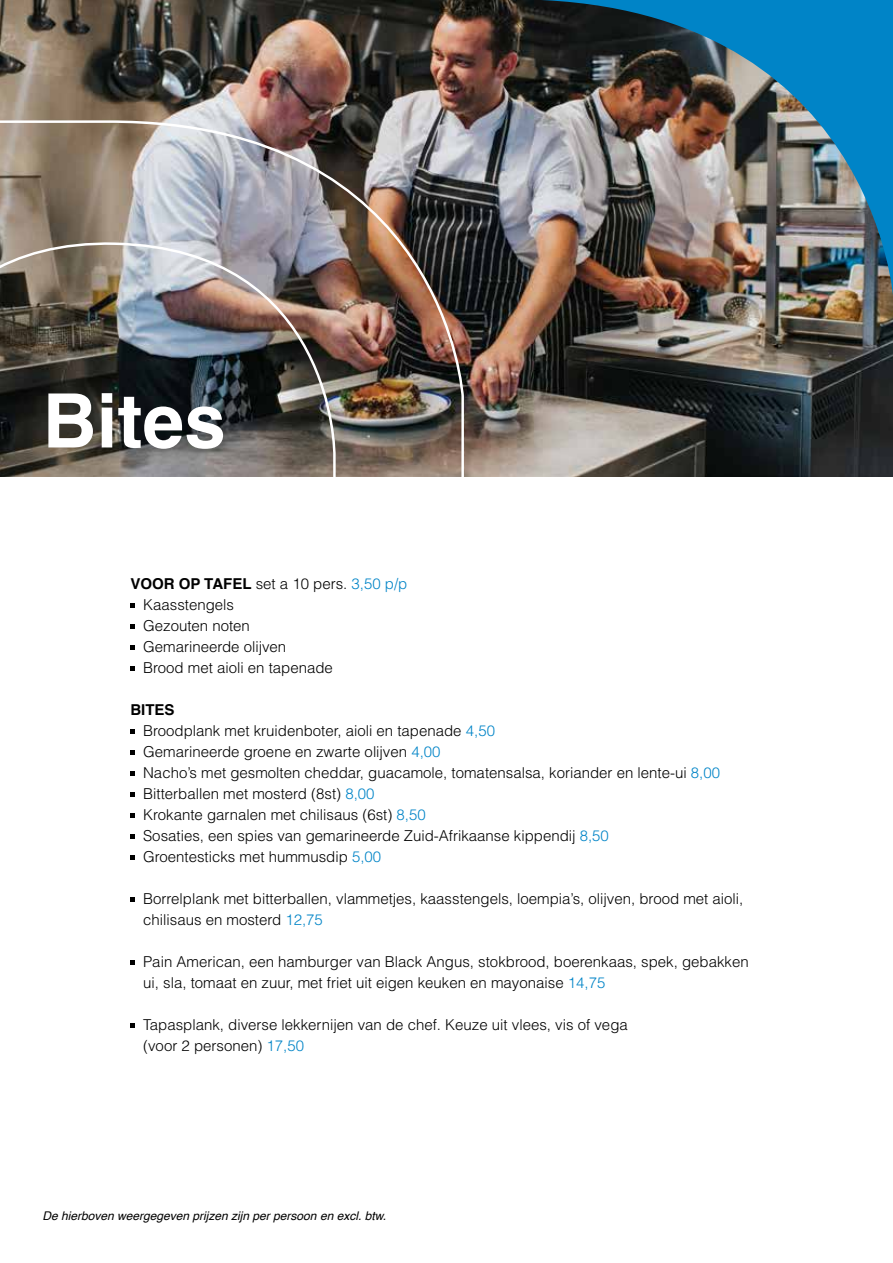
<style>
.page{position:relative;width:893px;height:1263px;background:#fff}
.page>*{position:absolute;margin:0;border:0;box-sizing:border-box;transform-origin:0 0}
.t1{font:700 75px "Helvetica";color:#fff}
.t2{font:300 15px/21px "Helvetica";color:#000}
.t3{font:italic 12px "Helvetica";color:#000}
.s1{font-weight:700}
.s2{color:#0084c7}
</style>
<div class="page">
<img style="left:0;top:0;width:893px;height:476px">
<img style="left:0;top:119px;width:465px;height:357px">
<img style="left:511px;top:0;width:382px;height:310px">
<svg style="left:130px;top:603px;width:5px;height:4px"></svg>
<svg style="left:130px;top:624px;width:5px;height:4px"></svg>
<svg style="left:130px;top:645px;width:5px;height:4px"></svg>
<svg style="left:130px;top:666px;width:5px;height:4px"></svg>
<svg style="left:130px;top:729px;width:5px;height:4px"></svg>
<svg style="left:130px;top:750px;width:5px;height:4px"></svg>
<svg style="left:130px;top:771px;width:5px;height:4px"></svg>
<svg style="left:130px;top:792px;width:5px;height:4px"></svg>
<svg style="left:130px;top:813px;width:5px;height:4px"></svg>
<svg style="left:130px;top:834px;width:5px;height:4px"></svg>
<svg style="left:130px;top:855px;width:5px;height:4px"></svg>
<svg style="left:130px;top:897px;width:5px;height:4px"></svg>
<svg style="left:130px;top:960px;width:5px;height:4px"></svg>
<svg style="left:130px;top:1023px;width:5px;height:4px"></svg>
<h1 class="t1" style="left:43px;top:390px;width:185px">Bites</h1>
<p class="t2" style="left:143px;top:573px;width:266px;text-indent:-13px"><span class="s1">VOOR OP TAFEL</span> set a 10 pers. <span class="s2">3,50 p/p<br></span>Kaasstengels<br>Gezouten noten<br>Gemarineerde olijven<br>Brood met aioli en tapenade</p>
<p class="t2" style="left:143px;top:699px;width:578px;text-indent:-13px"><span class="s1">BITES<br></span>Broodplank met kruidenboter, aioli en tapenade <span class="s2">4,50<br></span>Gemarineerde groene en zwarte olijven <span class="s2">4,00<br></span>Nacho’s met gesmolten cheddar, guacamole, tomatensalsa, koriander en lente-ui <span class="s2">8,00<br></span>Bitterballen met mosterd (8st) <span class="s2">8,00<br></span>Krokante garnalen met chilisaus (6st) <span class="s2">8,50<br></span>Sosaties, een spies van gemarineerde Zuid-Afrikaanse kippendij <span class="s2">8,50<br></span>Groentesticks met hummusdip <span class="s2">5,00</span></p>
<p class="t2" style="left:143px;top:888px;width:602px">Borrelplank met bitterballen, vlammetjes, kaasstengels, loempia’s, olijven, brood met aioli, chilisaus en mosterd <span class="s2">12,75</span></p>
<p class="t2" style="left:143px;top:951px;width:607px">Pain American, een hamburger van Black Angus, stokbrood, boerenkaas, spek, gebakken ui, sla, tomaat en zuur, met friet uit eigen keuken en mayonaise <span class="s2">14,75</span></p>
<p class="t2" style="left:143px;top:1014px;width:486px">Tapasplank, diverse lekkernijen van de chef. Keuze uit vlees, vis of vega (voor 2 personen) <span class="s2">17,50</span></p>
<p class="t3" style="left:43px;top:1211px;width:345px">De hierboven weergegeven prijzen zijn per persoon en excl. btw.</p>
</div>
